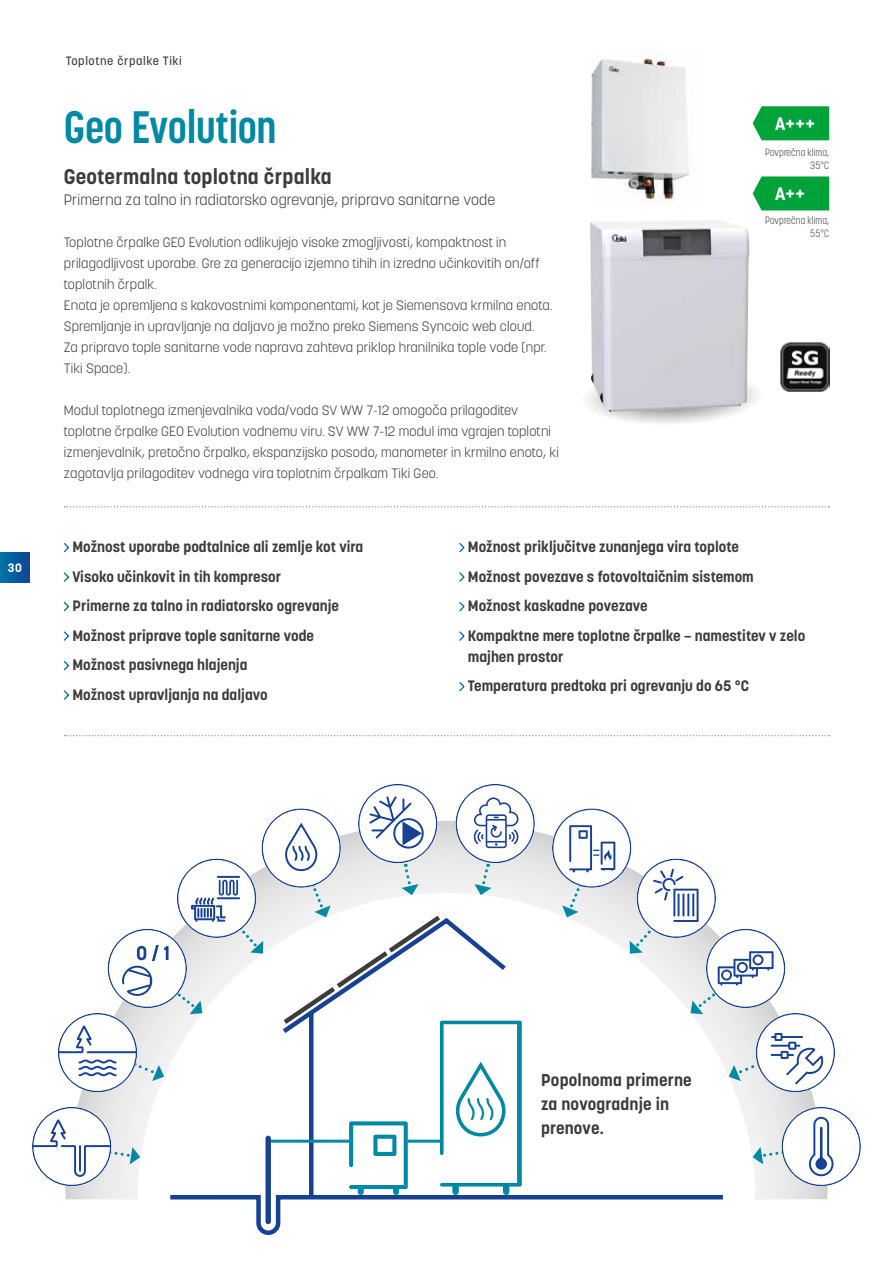
<style>
.page{position:relative;width:893px;height:1263px;background:#fff}
.page>*{position:absolute;margin:0;border:0;box-sizing:border-box;transform-origin:0 0}
.t1{font:700 45px "Korolev Condensed";letter-spacing:-.01em;color:#0089a4}
.t2{font:700 21px "Korolev";letter-spacing:.01em;color:#3c3c3b}
.t3{font:700 18px "Korolev";color:#fff}
.t4{font:700 16.95px/23.9px "Korolev";letter-spacing:.01em;color:#3c3c3b}
.t5{font:700 15px/29.5px "Korolev";color:#3c3c3b}
.t6{font:300 15px "Korolev";letter-spacing:.01em;color:#3c3c3b}
.t7{font:300 13.5px/21px "Korolev";letter-spacing:.01em;color:#3c3c3b}
.t8{font:500 12px "Korolev";letter-spacing:.05em;color:#3c3c3b}
.t9{font:700 12px "Korolev";color:#fff}
.t10{font:300 10.5px/12.6px "Korolev Condensed";letter-spacing:.01em;color:#3c3c3b;text-align:right}
</style>
<div class="page">
<svg style="left:753px;top:106px;width:76px;height:34px;background:#10a846"></svg>
<svg style="left:753px;top:176px;width:76px;height:34px;background:#11a947"></svg>
<svg style="left:63px;top:543px;width:6px;height:10px"></svg>
<svg style="left:63px;top:572px;width:6px;height:10px"></svg>
<svg style="left:63px;top:602px;width:6px;height:10px"></svg>
<svg style="left:63px;top:631px;width:6px;height:10px"></svg>
<svg style="left:63px;top:661px;width:6px;height:10px"></svg>
<svg style="left:63px;top:690px;width:6px;height:10px"></svg>
<svg style="left:459px;top:543px;width:6px;height:10px"></svg>
<svg style="left:459px;top:572px;width:6px;height:10px"></svg>
<svg style="left:459px;top:602px;width:6px;height:10px"></svg>
<svg style="left:459px;top:631px;width:6px;height:10px"></svg>
<svg style="left:459px;top:682px;width:6px;height:10px"></svg>
<img style="left:780px;top:343px;width:49px;height:49px">
<svg style="left:32px;top:784px;width:829px;height:451px"></svg>
<div style="left:265px;top:1136px;width:6px;height:88px;background:#164194;border-radius:3px"></div>
<img style="left:591px;top:51px;width:99px;height:152px">
<img style="left:590px;top:220px;width:159px;height:192px">
<svg style="left:65px;top:735px;width:764px;height:1px"></svg>
<svg style="left:65px;top:506px;width:764px;height:1px"></svg>
<div style="left:0;top:553px;width:30px;height:30px;background:linear-gradient(to right,#0075a4,#0f4697)"></div>
<p class="t9" style="left:8px;top:560px;width:16px">30</p>
<p class="t8" style="left:66px;top:53px;width:117px">Toplotne črpalke Tiki</p>
<h1 class="t1" style="left:64px;top:100px;width:214px">Geo Evolution</h1>
<h2 class="t2" style="left:64px;top:163px;width:269px">Geotermalna toplotna črpalka</h2>
<p class="t6" style="left:64px;top:190px;width:433px">Primerna za talno in radiatorsko ogrevanje, pripravo sanitarne vode</p>
<p class="t7" style="left:64px;top:232px;width:490px">Toplotne črpalke GEO Evolution odlikujejo visoke zmogljivosti, kompaktnost in prilagodljivost uporabe. Gre za generacijo izjemno tihih in izredno učinkovitih on/off toplotnih črpalk.<br>Enota je opremljena s kakovostnimi komponentami, kot je Siemensova krmilna enota.<br>Spremljanje in upravljanje na daljavo je možno preko Siemens Syncoic web cloud.<br>Za pripravo tople sanitarne vode naprava zahteva priklop hranilnika tople vode (npr.<br>Tiki Space).</p>
<p class="t7" style="left:64px;top:400px;width:497px">Modul toplotnega izmenjevalnika voda/voda SV WW 7-12 omogoča prilagoditev toplotne črpalke GEO Evolution vodnemu viru. SV WW 7-12 modul ima vgrajen toplotni izmenjevalnik, pretočno črpalko, ekspanzijsko posodo, manometer in krmilno enoto, ki zagotavlja prilagoditev vodnega vira toplotnim črpalkam Tiki Geo.</p>
<h3 class="t3" style="left:775px;top:112px;width:42px">A+++</h3>
<p class="t10" style="left:765px;top:146px;width:66px">Povprečna klima,<br>35°C</p>
<h3 class="t3" style="left:775px;top:183px;width:32px">A++</h3>
<p class="t10" style="left:765px;top:214px;width:66px">Povprečna klima,<br>55°C</p>
<p class="t5" style="left:72px;top:532px;width:292px">Možnost uporabe podtalnice ali zemlje kot vira Visoko učinkovit in tih kompresor<br>Primerne za talno in radiatorsko ogrevanje Možnost priprave tople sanitarne vode Možnost pasivnega hlajenja<br>Možnost upravljanja na daljavo</p>
<p class="t5" style="left:468px;top:532px;width:339px">Možnost priključitve zunanjega vira toplote<br>Možnost povezave s fotovoltaičnim sistemom Možnost kaskadne povezave<br>Kompaktne mere toplotne črpalke – namestitev v zelo</p>
<p class="t5" style="left:468px;top:642px;width:283px">majhen prostor<br>Temperatura predtoka pri ogrevanju do 65 °C</p>
<p class="t4" style="left:541px;top:1068px;width:152px">Popolnoma primerne za novogradnje in prenove.</p>
</div>
